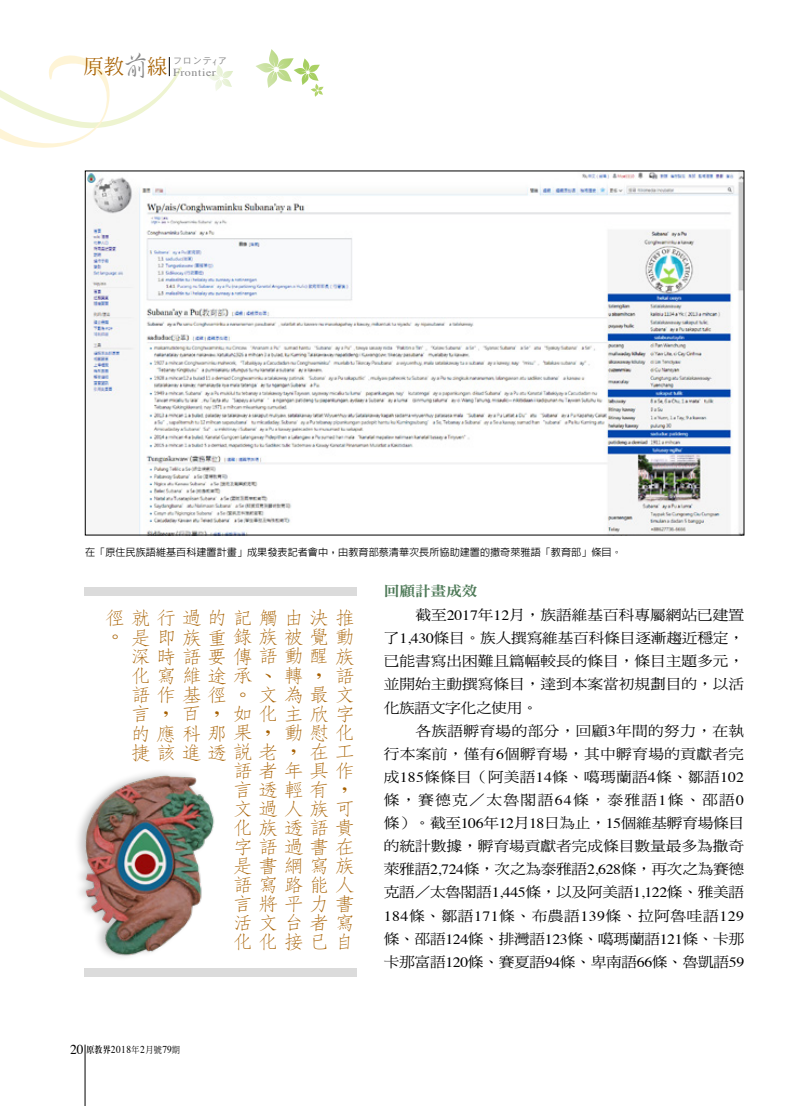
<style>
.page{position:relative;width:808px;height:1106px;background:#fff}
.page>*{position:absolute;margin:0;border:0;box-sizing:border-box;transform-origin:0 0}
.t1{font:300 18.9px/19px "AR Fang Song B5 HK";color:#a76000;scale:1.11 1}
.t2{font:14.1px/23.1px "DF Ming Std W5";letter-spacing:-.02em;color:#000;text-align:justify;scale:1.11 1}
.t3{font:14.1px "DF Ming Std W9";letter-spacing:-.01em;color:#4e7a58;scale:1.11 1}
.t4{font:10.8px "Times";letter-spacing:.05em;color:#898989;scale:1.11 1}
.t5{font:10.5px "Times";letter-spacing:.05em;color:#000;scale:.9 1}
.t6{font:500 10.2px "AR Hei B5";color:#000}
.t7{font:9px "Heisei Kaku Go Std W3";color:#898989}
.s1{font-family:"AR Xing Shu B5";font-weight:500;font-size:27.75px}
.s2{font-family:"Times"}
.s3{font-size:13.5px}
.s4{font-family:"AR Ming B5";font-weight:800;font-size:9px}
.s5{font-family:"DF Ming Std W5";font-size:9px}
</style>
<div class="page">
<svg style="left:256px;top:49px;width:68px;height:48px"></svg>
<svg style="left:208px;top:65px;width:25px;height:26px"></svg>
<hr style="left:85px;top:1044px;width:1px;height:62px;background:#000">
<svg style="left:0;top:55px;width:182px;height:93px"></svg>
<div style="left:84px;top:587px;width:273px;height:9px;background:#dbdbdb"></div>
<div style="left:84px;top:967px;width:273px;height:9px;background:#dbdbdb"></div>
<img style="left:78px;top:772px;width:137px;height:185px">
<img style="left:87px;top:173px;width:655px;height:360px">
<p class="t4" style="left:83px;top:62px;width:121px"><sup>原教</sup><span class="s1">前</span><sup>線</sup> Frontier</p>
<p class="t7" style="left:173px;top:55px;width:56px">フロンテ<sub>ｲ</sub>ア</p>
<p class="t6" style="left:85px;top:547px;width:538px">在「原住民族語維基百科建置計畫」成果發表記者會中，由教育部蔡清華次長所協助建置的撒奇萊雅語「教育部」條目。</p>
<h1 class="t1" style="left:105px;top:609px;width:225px;line-height:18.5px">徑就行過的記觸由決推。</h1>
<h1 class="t1" style="left:130px;top:627px;width:203px">是即族重錄族被覺動深時語要傳語動醒族化寫維途承、<br>語作基徑。<br>言，<br>的應科那果，<br>捷該進透說老，</h1>
<h1 class="t1" style="left:283px;top:666px;width:35px">轉，</h1>
<h1 class="t1" style="left:283px;top:723px;width:64px;text-align:right">動慰化在工</h1>
<h1 class="t1" style="left:334px;top:666px;width:19px">語</h1>
<h1 class="t1" style="left:258px;top:685px;width:87px">文為最文</h1>
<h1 class="t1" style="left:181px;top:704px;width:35px">百，</h1>
<h1 class="t1" style="left:232px;top:704px;width:110px">如化主欣字</h1>
<h1 class="t1" style="left:232px;top:761px;width:111px">語者年具作言透輕有，文過人族可化族透語貴字語過書在是書網寫族語寫路能人言將平力<br>活文台<br>化化接已自</h1>
<h1 class="t1" style="left:334px;top:894px;width:19px">書</h1>
<h1 class="t1" style="left:309px;top:913px;width:41px">者寫</h1>
<p class="t3" style="left:384px;top:583px;width:86px">回顧計畫成效</p>
<p class="t2" style="left:384px;top:603px;width:326px;text-indent:32px">截至<span class="s2">2017</span>年<span class="s2">12</span>月，族語維基百科專屬網站已建置了<span class="s2">1,430</span>條目。族人撰寫維基百科條目逐漸趨近穩定，已能書寫出困難且篇幅較長的條目，條目主題多元，並開始主動撰寫條目，達到本案當初規劃目的，以活化族語文字化之使用。</p>
<p class="t2" style="left:384px;top:719px;width:326px;text-indent:32px">各族語孵育場的部分，回顧<span class="s2">3</span>年間的努力，在執行本案前，僅有<span class="s2">6</span>個孵育場，其中孵育場的貢獻者完成<span class="s2">185</span>條條目（阿美語<span class="s2">14</span>條、噶瑪蘭語<span class="s2">4</span>條、鄒語<span class="s2">102</span>條，賽德克／太魯閣語<span class="s2">64</span>條，泰雅語<span class="s2">1</span>條、邵語<span class="s2">0</span>條）。截至<span class="s2">106</span>年<span class="s2">12</span>月<span class="s2">18</span>日為止，<span class="s2">15</span>個維基孵育場條目的統計數據，孵育場貢獻者完成條目數量最多為撒奇萊雅語<span class="s2">2,724</span>條，次之為泰雅語<span class="s2">2,628</span>條，再次之為賽德克語／太魯閣語<span class="s2">1,445</span>條，以及阿美語<span class="s2">1,122</span>條、雅美語<span class="s2">184</span>條、鄒語<span class="s2">171</span>條、布農語<span class="s2">139</span>條、拉阿魯哇語<span class="s2">129</span>條、邵語<span class="s2">124</span>條、排灣語<span class="s2">123</span>條、噶瑪蘭語<span class="s2">121</span>條、卡那卡那富語<span class="s2">120</span>條、賽夏語<span class="s2">94</span>條、卑南語<span class="s2">66</span>條、魯凱語<span class="s2">59</span></p>
<p class="t5" style="left:70px;top:1039px;width:124px"><span class="s3">20</span> <span class="s4">原教界</span>2018<span class="s5">年</span>2<span class="s5">月號</span>79<span class="s5">期</span></p>
</div>
